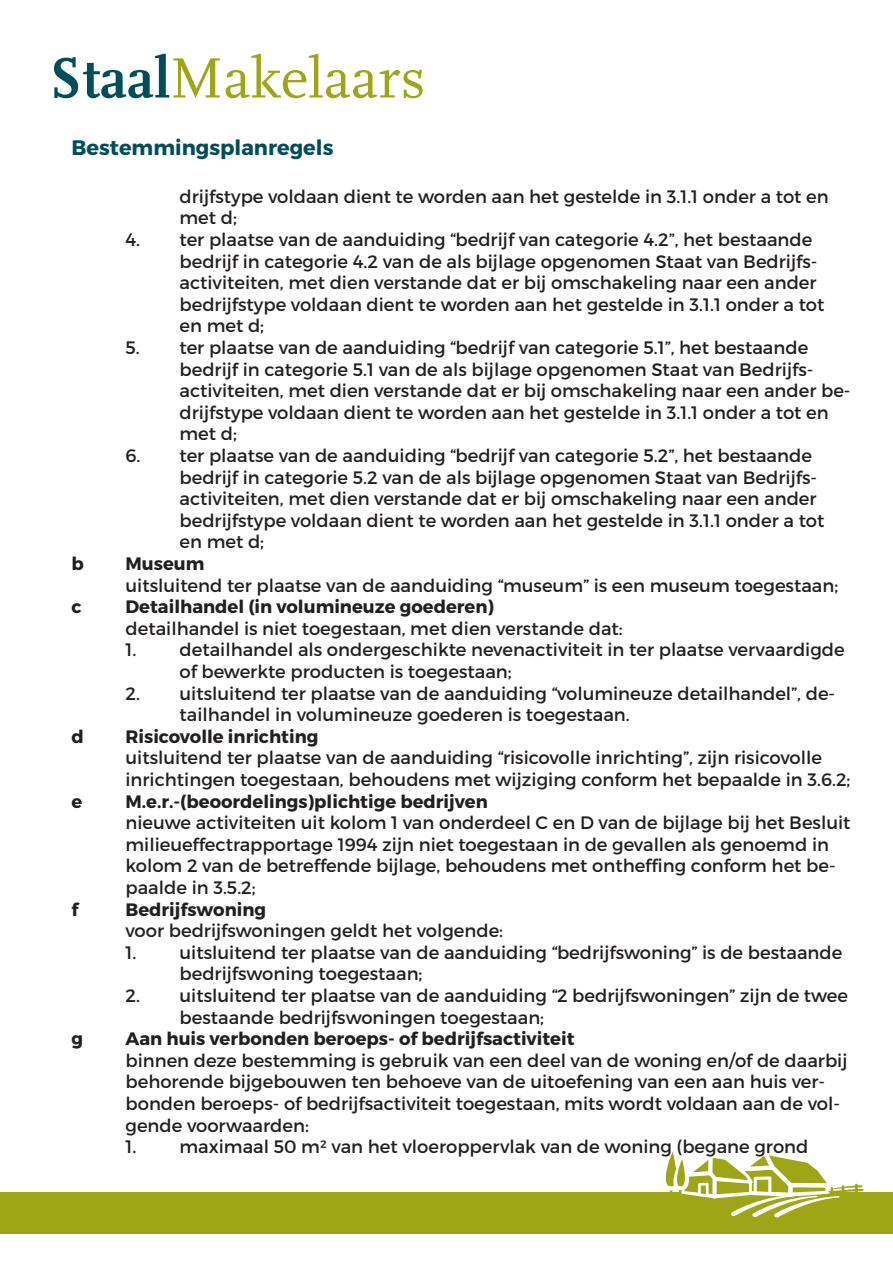
<style>
.page{position:relative;width:893px;height:1263px;background:#fff}
.page>*{position:absolute;margin:0;border:0;box-sizing:border-box;transform-origin:0 0}
.t1{font:700 21px "Montserrat";color:#004e59}
.t2{font:18px/21.6px "Montserrat";color:#231f20}
.t3{font:700 18px "Montserrat";color:#231f20}
</style>
<div class="page">
<div style="left:0;top:1192px;width:893px;height:42px;background:#9ea615"></div>
<svg style="left:54px;top:54px;width:166px;height:44px"></svg>
<svg style="left:226px;top:54px;width:197px;height:44px"></svg>
<svg style="left:665px;top:1151px;width:199px;height:67px"></svg>
<p class="t1" style="left:72px;top:134px;width:263px">Bestemmingsplanregels</p>
<p class="t2" style="left:180px;top:185px;width:651px">drijfstype voldaan dient te worden aan het gestelde in 3.1.1 onder a tot en met d;</p>
<p class="t2" style="left:126px;top:229px;width:688px">4. ter plaatse van de aanduiding “bedrijf van categorie 4.2”, het bestaande</p>
<p class="t2" style="left:180px;top:250px;width:639px">bedrijf in categorie 4.2 van de als bijlage opgenomen Staat van Bedrijfs-</p>
<p class="t2" style="left:180px;top:272px;width:639px">activiteiten, met dien verstande dat er bij omschakeling naar een ander</p>
<p class="t2" style="left:180px;top:293px;width:646px">bedrijfstype voldaan dient te worden aan het gestelde in 3.1.1 onder a tot</p>
<p class="t2" style="left:180px;top:315px;width:86px">en met d;</p>
<p class="t2" style="left:126px;top:337px;width:684px">5. ter plaatse van de aanduiding “bedrijf van categorie 5.1”, het bestaande</p>
<p class="t2" style="left:180px;top:358px;width:635px">bedrijf in categorie 5.1 van de als bijlage opgenomen Staat van Bedrijfs-</p>
<p class="t2" style="left:180px;top:380px;width:672px">activiteiten, met dien verstande dat er bij omschakeling naar een ander be-</p>
<p class="t2" style="left:180px;top:401px;width:651px">drijfstype voldaan dient te worden aan het gestelde in 3.1.1 onder a tot en</p>
<p class="t2" style="left:180px;top:423px;width:59px">met d;</p>
<p class="t2" style="left:126px;top:445px;width:688px">6. ter plaatse van de aanduiding “bedrijf van categorie 5.2”, het bestaande</p>
<p class="t2" style="left:180px;top:466px;width:639px">bedrijf in categorie 5.2 van de als bijlage opgenomen Staat van Bedrijfs-</p>
<p class="t2" style="left:180px;top:488px;width:639px">activiteiten, met dien verstande dat er bij omschakeling naar een ander</p>
<p class="t2" style="left:180px;top:509px;width:646px">bedrijfstype voldaan dient te worden aan het gestelde in 3.1.1 onder a tot</p>
<p class="t2" style="left:180px;top:531px;width:86px">en met d;</p>
<p class="t3" style="left:72px;top:552px;width:14px">b</p>
<p class="t3" style="left:126px;top:552px;width:80px">Museum</p>
<p class="t2" style="left:126px;top:574px;width:714px">uitsluitend ter plaatse van de aanduiding “museum” is een museum toegestaan;</p>
<p class="t3" style="left:72px;top:596px;width:12px">c</p>
<p class="t3" style="left:126px;top:596px;width:370px">Detailhandel (in volumineuze goederen)</p>
<p class="t2" style="left:126px;top:617px;width:499px">detailhandel is niet toegestaan, met dien verstande dat:</p>
<p class="t2" style="left:126px;top:639px;width:721px">1. detailhandel als ondergeschikte nevenactiviteit in ter plaatse vervaardigde</p>
<p class="t2" style="left:180px;top:661px;width:334px">of bewerkte producten is toegestaan;</p>
<p class="t2" style="left:126px;top:682px;width:711px">2. uitsluitend ter plaatse van de aanduiding “volumineuze detailhandel”, de-</p>
<p class="t2" style="left:180px;top:704px;width:452px">tailhandel in volumineuze goederen is toegestaan.</p>
<p class="t3" style="left:72px;top:725px;width:14px">d</p>
<p class="t3" style="left:126px;top:725px;width:194px">Risicovolle inrichting</p>
<p class="t2" style="left:126px;top:747px;width:698px">uitsluitend ter plaatse van de aanduiding “risicovolle inrichting”, zijn risicovolle</p>
<p class="t2" style="left:126px;top:769px;width:726px">inrichtingen toegestaan, behoudens met wijziging conform het bepaalde in 3.6.2;</p>
<p class="t3" style="left:72px;top:790px;width:12px">e</p>
<p class="t3" style="left:126px;top:790px;width:364px">M.e.r.-(beoordelings)plichtige bedrijven</p>
<p class="t2" style="left:126px;top:812px;width:726px">nieuwe activiteiten uit kolom 1 van onderdeel C en D van de bijlage bij het Besluit</p>
<p class="t2" style="left:126px;top:833px;width:705px">milieueffectrapportage 1994 zijn niet toegestaan in de gevallen als genoemd in</p>
<p class="t2" style="left:126px;top:855px;width:712px">kolom 2 van de betreffende bijlage, behoudens met ontheffing conform het be-</p>
<p class="t2" style="left:126px;top:877px;width:132px">paalde in 3.5.2;</p>
<p class="t3" style="left:72px;top:898px;width:8px">f</p>
<p class="t3" style="left:126px;top:898px;width:142px">Bedrijfswoning</p>
<p class="t2" style="left:126px;top:920px;width:379px">voor bedrijfswoningen geldt het volgende:</p>
<p class="t2" style="left:126px;top:941px;width:718px">1. uitsluitend ter plaatse van de aanduiding “bedrijfswoning” is de bestaande</p>
<p class="t2" style="left:180px;top:963px;width:244px">bedrijfswoning toegestaan;</p>
<p class="t2" style="left:126px;top:985px;width:724px">2. uitsluitend ter plaatse van de aanduiding “2 bedrijfswoningen” zijn de twee</p>
<p class="t2" style="left:180px;top:1006px;width:366px">bestaande bedrijfswoningen toegestaan;</p>
<p class="t3" style="left:72px;top:1028px;width:13px">g</p>
<p class="t3" style="left:126px;top:1028px;width:451px">Aan huis verbonden beroeps- of bedrijfsactiviteit</p>
<p class="t2" style="left:126px;top:1049px;width:723px">binnen deze bestemming is gebruik van een deel van de woning en/of de daarbij</p>
<p class="t2" style="left:126px;top:1071px;width:701px">behorende bijgebouwen ten behoeve van de uitoefening van een aan huis ver-</p>
<p class="t2" style="left:126px;top:1093px;width:716px">bonden beroeps- of bedrijfsactiviteit toegestaan, mits wordt voldaan aan de vol-</p>
<p class="t2" style="left:126px;top:1114px;width:185px">gende voorwaarden:</p>
<p class="t2" style="left:126px;top:1136px;width:684px">1. maximaal 50 m² van het vloeroppervlak van de woning (begane grond</p>
</div>
